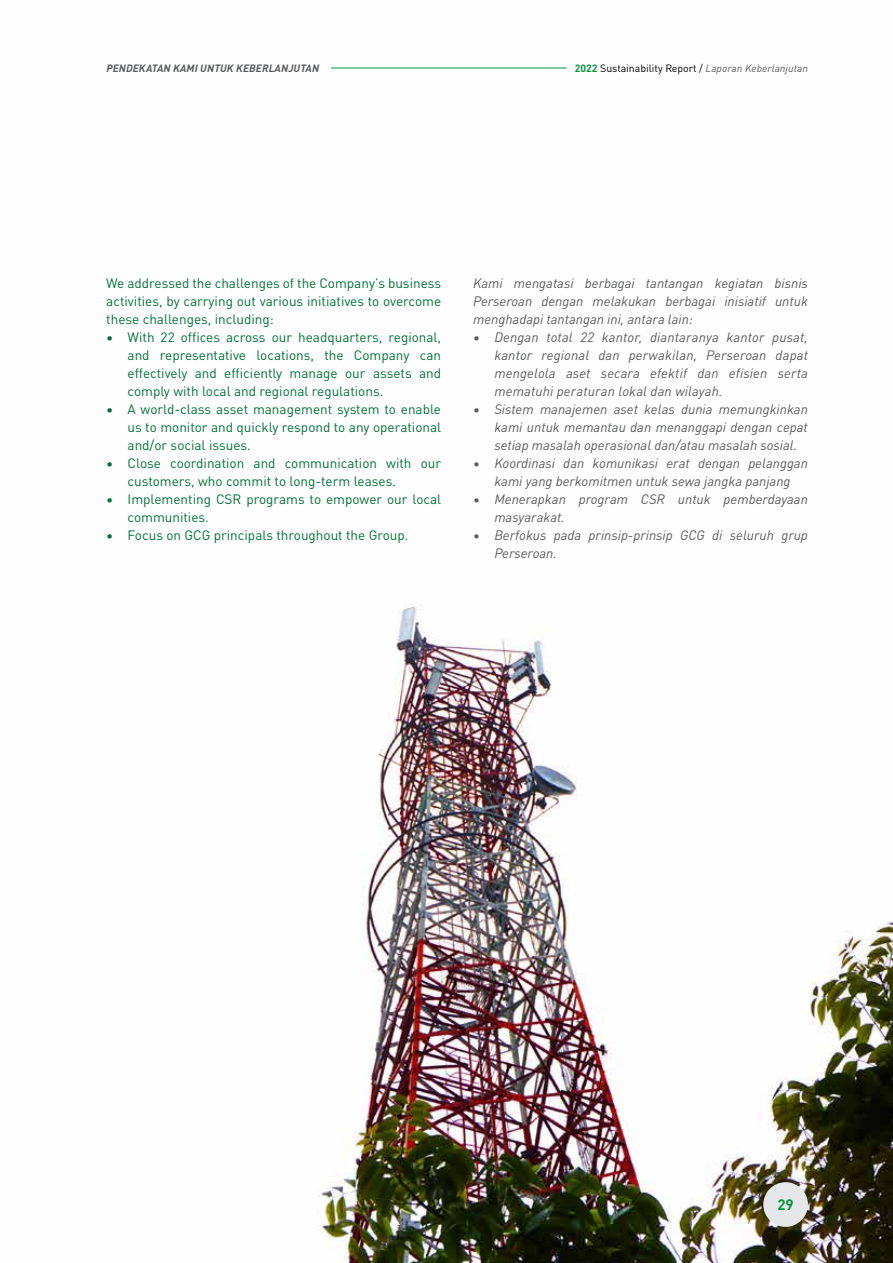
<style>
.page{position:relative;width:893px;height:1263px;background:#fff}
.page>*{position:absolute;margin:0;border:0;box-sizing:border-box;transform-origin:0 0}
.t1{font:700 15px "DIN Pro";color:#03953f}
.t2{font:italic 13.5px/18px "DIN Pro";color:#58595b;text-align:justify}
.t3{font:13.5px/18px "DIN Pro";color:#007037;text-align:justify}
.t4{font:10.5px "DIN Pro";color:#000}
.t5{font:italic 700 10.5px "DIN Pro";letter-spacing:.01em;color:#58595b}
.s1{font-weight:700;color:#03953f}
.s2{font-style:italic;color:#58595b}
</style>
<div class="page">
<img style="left:318px;top:67px;width:575px;height:1196px">
<div style="left:763px;top:1182px;width:45px;height:45px;background:#e6e7e8;border-radius:50%"></div>
<hr style="left:331px;top:68px;width:236px;height:1px;background:#03953f">
<p class="t5" style="left:106px;top:60px;width:214px">PENDEKATAN KAMI UNTUK KEBERLANJUTAN</p>
<p class="t4" style="left:575px;top:60px;width:235px"><span class="s1">2022</span> Sustainability Report / <span class="s2">Laporan Keberlanjutan</span></p>
<p class="t3" style="left:106px;top:273px;width:336px">We addressed the challenges of the Company’s business activities, by carrying out various initiatives to overcome these challenges, including:</p>
<p class="t3" style="left:128px;top:327px;width:315px;text-indent:-21px">• With 22 offices across our headquarters, regional, and representative locations, the Company can effectively and efficiently manage our assets and comply with local and regional regulations.</p>
<p class="t3" style="left:128px;top:399px;width:315px;text-indent:-21px">• A world-class asset management system to enable us to monitor and quickly respond to any operational and/or social issues.</p>
<p class="t3" style="left:128px;top:453px;width:315px;text-indent:-21px">• Close coordination and communication with our customers, who commit to long-term leases.</p>
<p class="t3" style="left:128px;top:489px;width:315px;text-indent:-21px">• Implementing CSR programs to empower our local communities.</p>
<p class="t3" style="left:106px;top:525px;width:304px">• Focus on GCG principals throughout the Group.</p>
<p class="t2" style="left:473px;top:273px;width:336px">Kami mengatasi berbagai tantangan kegiatan bisnis Perseroan dengan melakukan berbagai inisiatif untuk menghadapi tantangan ini, antara lain:</p>
<p class="t2" style="left:494px;top:327px;width:315px;text-indent:-21px">• Dengan total 22 kantor, diantaranya kantor pusat, kantor regional dan perwakilan, Perseroan dapat mengelola aset secara efektif dan efisien serta mematuhi peraturan lokal dan wilayah.</p>
<p class="t2" style="left:494px;top:399px;width:315px;text-indent:-21px">• Sistem manajemen aset kelas dunia memungkinkan kami untuk memantau dan menanggapi dengan cepat setiap masalah operasional dan/atau masalah sosial.</p>
<p class="t2" style="left:473px;top:453px;width:336px;text-align:center">• Koordinasi dan komunikasi erat dengan pelanggan kami yang berkomitmen untuk sewa jangka panjang</p>
<p class="t2" style="left:494px;top:489px;width:315px;text-indent:-21px">• Menerapkan program CSR untuk pemberdayaan masyarakat.</p>
<p class="t2" style="left:494px;top:525px;width:315px;text-indent:-21px">• Berfokus pada prinsip-prinsip GCG di seluruh grup<br>Perseroan.</p>
<p class="t1" style="left:777px;top:1193px;width:18px">29</p>
</div>
